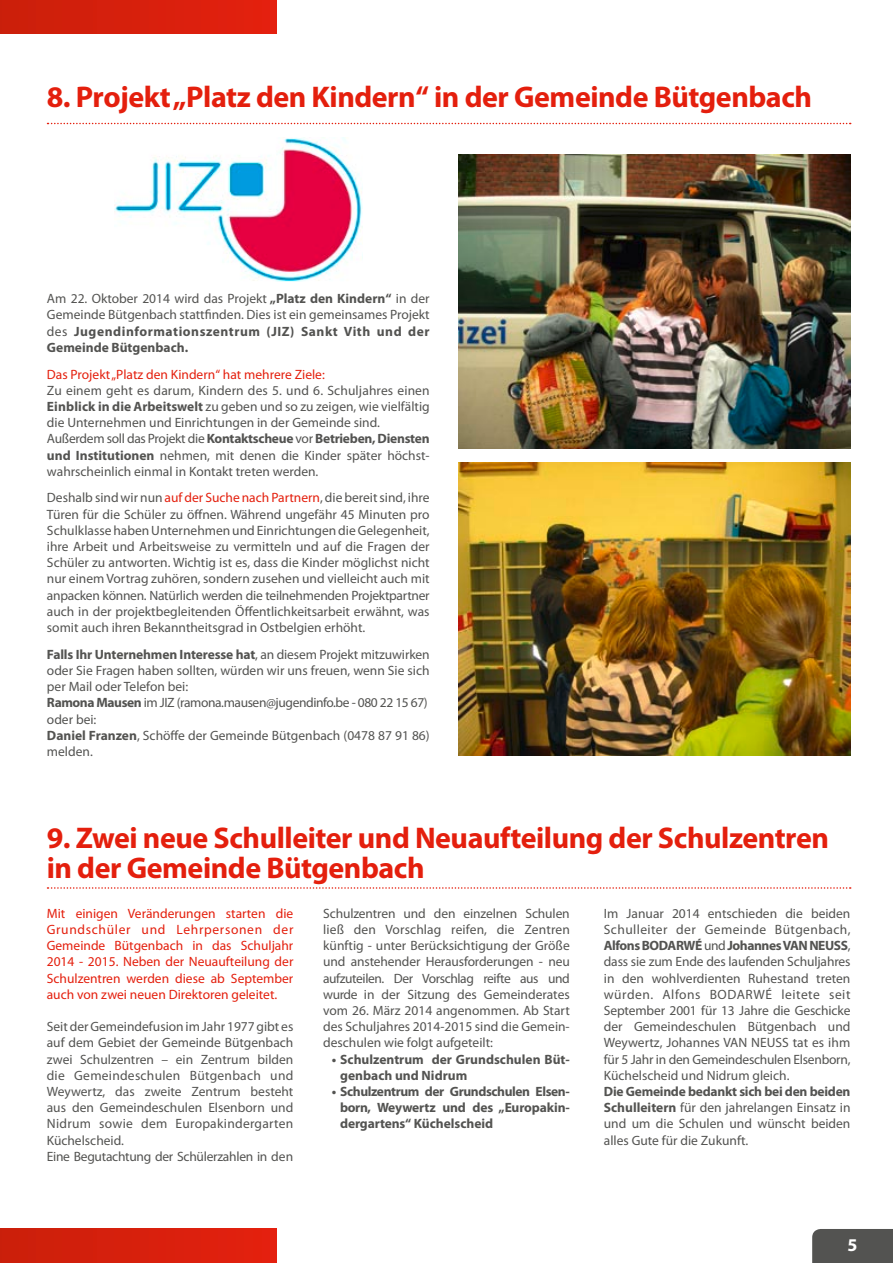
<style>
.page{position:relative;width:893px;height:1263px;background:#fff}
.page>*{position:absolute;margin:0;border:0;box-sizing:border-box;transform-origin:0 0}
.t1{font:700 30px/30px "Myriad Pro";letter-spacing:-.015em;color:#e41f0d}
.t2{font:700 18px "Myriad Pro";color:#fff}
.t3{font:13.5px/16.2px "Myriad Pro";color:#535351;text-align:justify}
.t4{font:13.5px/16.2px "Myriad Pro";color:#e41f0d;text-align:justify}
.t5{font:700 13.5px/16.2px "Myriad Pro";color:#535351}
.s1{font-weight:700}
.s2{color:#e41f0d}
</style>
<div class="page">
<div style="left:0;top:1229px;width:276px;height:34px;background:#d7200d"></div>
<div style="left:0;top:0;width:276px;height:34px;background:#d7200d"></div>
<div style="left:812px;top:1229px;width:81px;height:34px;background:#535351"></div>
<svg style="left:48px;top:123px;width:803px;height:1px"></svg>
<svg style="left:48px;top:887px;width:803px;height:2px"></svg>
<img style="left:458px;top:155px;width:392px;height:293px">
<img style="left:114px;top:137px;width:248px;height:145px">
<img style="left:458px;top:462px;width:392px;height:293px">
<h1 class="t1" style="left:47px;top:81px;width:767px">8. Projekt „Platz den Kindern“ in der Gemeinde Bütgenbach</h1>
<p class="t3" style="left:47px;top:290px;width:384px">Am 22. Oktober 2014 wird das Projekt <span class="s1">„Platz den Kindern“</span> in der Gemeinde Bütgenbach stattfinden. Dies ist ein gemeinsames Projekt des <span class="s1">Jugendinformationszentrum (JIZ) Sankt Vith und der Gemeinde Bütgenbach.</span></p>
<p class="t4" style="left:47px;top:366px;width:279px">Das Projekt „Platz den Kindern“ hat mehrere Ziele:</p>
<p class="t3" style="left:47px;top:382px;width:384px;text-align:left">Zu einem geht es darum, Kindern des 5. und 6. Schuljahres einen <span class="s1">Einblick in die Arbeitswelt</span> zu geben und so zu zeigen, wie vielfältig die Unternehmen und Einrichtungen in der Gemeinde sind.<br>Außerdem soll das Projekt die <span class="s1">Kontaktscheue</span> vor <span class="s1">Betrieben, Diensten und Institutionen</span> nehmen, mit denen die Kinder später höchst&shy;wahrscheinlich einmal in Kontakt treten werden.</p>
<p class="t3" style="left:47px;top:490px;width:384px">Deshalb sind wir nun <span class="s2">auf der Suche nach Partnern</span>, die bereit sind, ihre Türen für die Schüler zu öffnen. Während ungefähr 45 Minuten pro Schulklasse haben Unternehmen und Einrichtungen die Gelegenheit, ihre Arbeit und Arbeitsweise zu vermitteln und auf die Fragen der Schüler zu antworten. Wichtig ist es, dass die Kinder möglichst nicht nur einem Vortrag zuhören, sondern zusehen und vielleicht auch mit anpacken können. Natürlich werden die teilnehmenden Projektpartner auch in der projektbegleitenden Öffentlichkeitsarbeit erwähnt, was somit auch ihren Bekanntheitsgrad in Ostbelgien erhöht.</p>
<p class="t3" style="left:47px;top:646px;width:384px;text-align:left"><span class="s1">Falls Ihr Unternehmen Interesse hat</span>, an diesem Projekt mitzuwirken oder Sie Fragen haben sollten, würden wir uns freuen, wenn Sie sich per Mail oder Telefon bei:<br><span class="s1">Ramona Mausen</span> im JIZ (ramona.mausen@jugendinfo.be - 080 22 15 67) oder bei:<br><span class="s1">Daniel Franzen</span>, Schöffe der Gemeinde Bütgenbach (0478 87 91 86) melden.</p>
<h1 class="t1" style="left:47px;top:822px;width:784px">9. Zwei neue Schulleiter und Neuaufteilung der Schulzentren in der Gemeinde Bütgenbach</h1>
<p class="t4" style="left:47px;top:905px;width:248px">Mit einigen Veränderungen starten die Grundschüler und Lehrpersonen der Gemeinde Bütgenbach in das Schuljahr 2014 - 2015. Neben der Neuaufteilung der Schulzentren werden diese ab September auch von zwei neuen Direktoren geleitet.</p>
<p class="t3" style="left:47px;top:1018px;width:248px;text-align:left">Seit der Gemeindefusion im Jahr 1977 gibt es auf dem Gebiet der Gemeinde Bütgenbach zwei Schulzentren – ein Zentrum bilden die Gemeindeschulen Bütgenbach und Weywertz, das zweite Zentrum besteht aus den Gemeindeschulen Elsenborn und Nidrum sowie dem Europakindergarten Küchelscheid.<br>Eine Begutachtung der Schülerzahlen in den</p>
<p class="t3" style="left:604px;top:905px;width:248px">Im Januar 2014 entschieden die beiden Schulleiter der Gemeinde Bütgenbach, <span class="s1">Alfons BODARWÉ</span> und <span class="s1">Johannes VAN NEUSS</span>, dass sie zum Ende des laufenden Schuljahres in den wohlverdienten Ruhestand treten würden. Alfons BODARWÉ leitete seit September 2001 für 13 Jahre die Geschicke der Gemeindeschulen Bütgenbach und Weywertz, Johannes VAN NEUSS tat es ihm für 5 Jahr in den Gemeindeschulen Elsenborn, Küchelscheid und Nidrum gleich.</p>
<p class="t3" style="left:604px;top:1083px;width:248px"><span class="s1">Die Gemeinde bedankt sich bei den beiden Schulleitern</span> für den jahrelangen Einsatz in und um die Schulen und wünscht beiden alles Gute für die Zukunft.</p>
<p class="t3" style="left:323px;top:905px;width:248px">Schulzentren und den einzelnen Schulen ließ den Vorschlag reifen, die Zentren künftig - unter Berücksichtigung der Größe und anstehender Herausforderungen - neu aufzuteilen. Der Vorschlag reifte aus und wurde in der Sitzung des Gemeinderates vom 26. März 2014 angenommen. Ab Start des Schuljahres 2014-2015 sind die Gemein&shy;deschulen wie folgt aufgeteilt:</p>
<p class="t5" style="left:340px;top:1050px;width:231px;text-indent:-9px">• Schulzentrum der Grundschulen Büt&shy;genbach und Nidrum</p>
<p class="t5" style="left:340px;top:1083px;width:231px;text-align:justify;text-indent:-9px">• Schulzentrum der Grundschulen Elsen&shy;born, Weywertz und des „Europakin&shy;dergartens“ Küchelscheid</p>
<h2 class="t2" style="left:848px;top:1233px;width:11px">5</h2>
</div>
